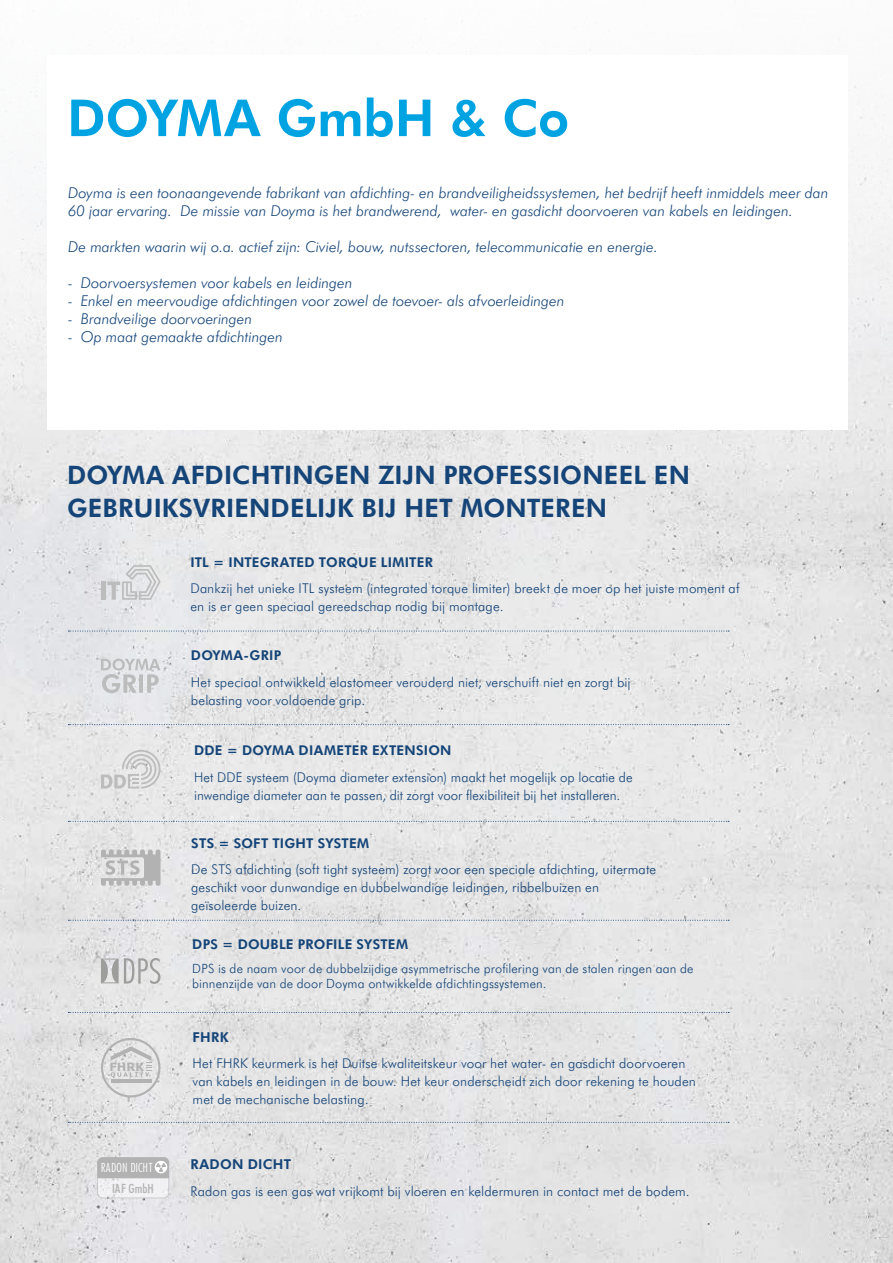
<style>
.page{position:relative;width:893px;height:1263px;background:#fff}
.page>*{position:absolute;margin:0;border:0;box-sizing:border-box;transform-origin:0 0}
.t1{font:700 51px "Futura BT";letter-spacing:-.005em;color:#00a3e2}
.t2{font:700 25.5px/33px "Futura BT";letter-spacing:.005em;color:#144478}
.t3{font:italic 300 15px/18px "Futura BT";letter-spacing:-.005em;color:#144478}
.t4{font:700 13.65px "Futura BT";letter-spacing:.02em;color:#144478}
.t5{font:300 13.5px/18px "Futura BT";letter-spacing:.005em;color:#144478}
.t6{font:700 13.5px "Futura BT";letter-spacing:.015em;color:#144478}
.t7{font:300 12.75px/15.3px "Futura BT";letter-spacing:.01em;color:#144478}
.t8{font:300 condensed 12.75px "Futura BT";color:#fff}
.t9{font:500 condensed 12.75px "Futura BT";color:#b3b2b2}
.t10{font:700 11.4px "Verdana";color:#b3b2b2}
</style>
<div class="page">
<img style="left:0;top:39px;width:893px;height:1224px">
<div style="left:47px;top:55px;width:801px;height:374px;background:#fff"></div>
<svg style="left:101px;top:849px;width:60px;height:37px;background:#c8c7c7"></svg>
<svg style="left:101px;top:750px;width:60px;height:38px;background:#d9d9d9"></svg>
<svg style="left:101px;top:1038px;width:60px;height:59px;background:#d8d8d8"></svg>
<svg style="left:68px;top:631px;width:661px;height:1px"></svg>
<hr style="left:101px;top:581px;width:4px;height:19px;background:#bcbcbc">
<svg style="left:107px;top:565px;width:54px;height:35px;background:#d8dadc"></svg>
<svg style="left:101px;top:658px;width:60px;height:35px;background:#d3d5d7"></svg>
<svg style="left:97px;top:1157px;width:72px;height:41px"></svg>
<svg style="left:68px;top:724px;width:661px;height:1px"></svg>
<svg style="left:68px;top:821px;width:661px;height:1px"></svg>
<svg style="left:68px;top:920px;width:661px;height:1px"></svg>
<svg style="left:68px;top:1122px;width:661px;height:1px"></svg>
<svg style="left:68px;top:1012px;width:661px;height:1px"></svg>
<svg style="left:101px;top:959px;width:17px;height:24px"></svg>
<svg style="left:124px;top:958px;width:37px;height:26px"></svg>
<h1 class="t1" style="left:67px;top:82px;width:503px">DOYMA GmbH &amp; Co</h1>
<p class="t3" style="left:68px;top:183px;width:762px">Doyma is een toonaangevende fabrikant van afdichting- en brandveiligheidssystemen, het bedrijf heeft inmiddels meer dan<br>60 jaar ervaring. De missie van Doyma is het brandwerend, water- en gasdicht doorvoeren van kabels en leidingen.</p>
<p class="t3" style="left:68px;top:237px;width:591px">De markten waarin wij o.a. actief zijn: Civiel, bouw, nutssectoren, telecommunicatie en energie.</p>
<p class="t3" style="left:68px;top:273px;width:286px">- Doorvoersystemen voor kabels en leidingen</p>
<p class="t3" style="left:68px;top:291px;width:498px">- Enkel en meervoudige afdichtingen voor zowel de toevoer- als afvoerleidingen</p>
<p class="t3" style="left:68px;top:309px;width:186px">- Brandveilige doorvoeringen</p>
<p class="t3" style="left:68px;top:327px;width:216px">- Op maat gemaakte afdichtingen</p>
<h2 class="t2" style="left:67px;top:457px;width:624px">DOYMA AFDICHTINGEN ZIJN PROFESSIONEEL EN<br>GEBRUIKSVRIENDELIJK BIJ HET MONTEREN</h2>
<p class="t6" style="left:190px;top:552px;width:244px">ITL = INTEGRATED TORQUE LIMITER</p>
<p class="t5" style="left:190px;top:579px;width:551px">Dankzij het unieke ITL systeem (integrated torque limiter) breekt de moer op het juiste moment af en is er geen speciaal gereedschap nodig bij montage.</p>
<p class="t6" style="left:191px;top:646px;width:92px">DOYMA-GRIP</p>
<p class="t5" style="left:191px;top:673px;width:441px">Het speciaal ontwikkeld elastomeer verouderd niet, verschuift niet en zorgt bij belasting voor voldoende grip.</p>
<p class="t6" style="left:194px;top:741px;width:259px">DDE = DOYMA DIAMETER EXTENSION</p>
<p class="t5" style="left:194px;top:767px;width:440px">Het DDE systeem (Doyma diameter extension) maakt het mogelijk op locatie de inwendige diameter aan te passen, dit zorgt voor flexibiliteit bij het installeren.</p>
<p class="t6" style="left:191px;top:833px;width:179px">STS = SOFT TIGHT SYSTEM</p>
<p class="t5" style="left:191px;top:860px;width:466px">De STS afdichting (soft tight systeem) zorgt voor een speciale afdichting, uitermate geschikt voor dunwandige en dubbelwandige leidingen, ribbelbuizen en geïsoleerde buizen.</p>
<p class="t10" style="left:109px;top:1058px;width:36px">FHRK</p>
<p class="t8" style="left:101px;top:1159px;width:53px">RADON DICHT</p>
<p class="t9" style="left:112px;top:1179px;width:43px">IAF GmbH</p>
<p class="t6" style="left:192px;top:935px;width:217px">DPS = DOUBLE PROFILE SYSTEM</p>
<p class="t7" style="left:192px;top:960px;width:503px">DPS is de naam voor de dubbelzijdige asymmetrische profilering van de stalen ringen aan de binnenzijde van de door Doyma ontwikkelde afdichtingssystemen.</p>
<p class="t4" style="left:193px;top:1027px;width:37px">FHRK</p>
<p class="t5" style="left:193px;top:1054px;width:505px">Het FHRK keurmerk is het Duitse kwaliteitskeur voor het water- en gasdicht doorvoeren van kabels en leidingen in de bouw. Het keur onderscheidt zich door rekening te houden met de mechanische belasting.</p>
<p class="t4" style="left:191px;top:1155px;width:102px">RADON DICHT</p>
<p class="t5" style="left:191px;top:1181px;width:501px">Radon gas is een gas wat vrijkomt bij vloeren en keldermuren in contact met de bodem.</p>
</div>
